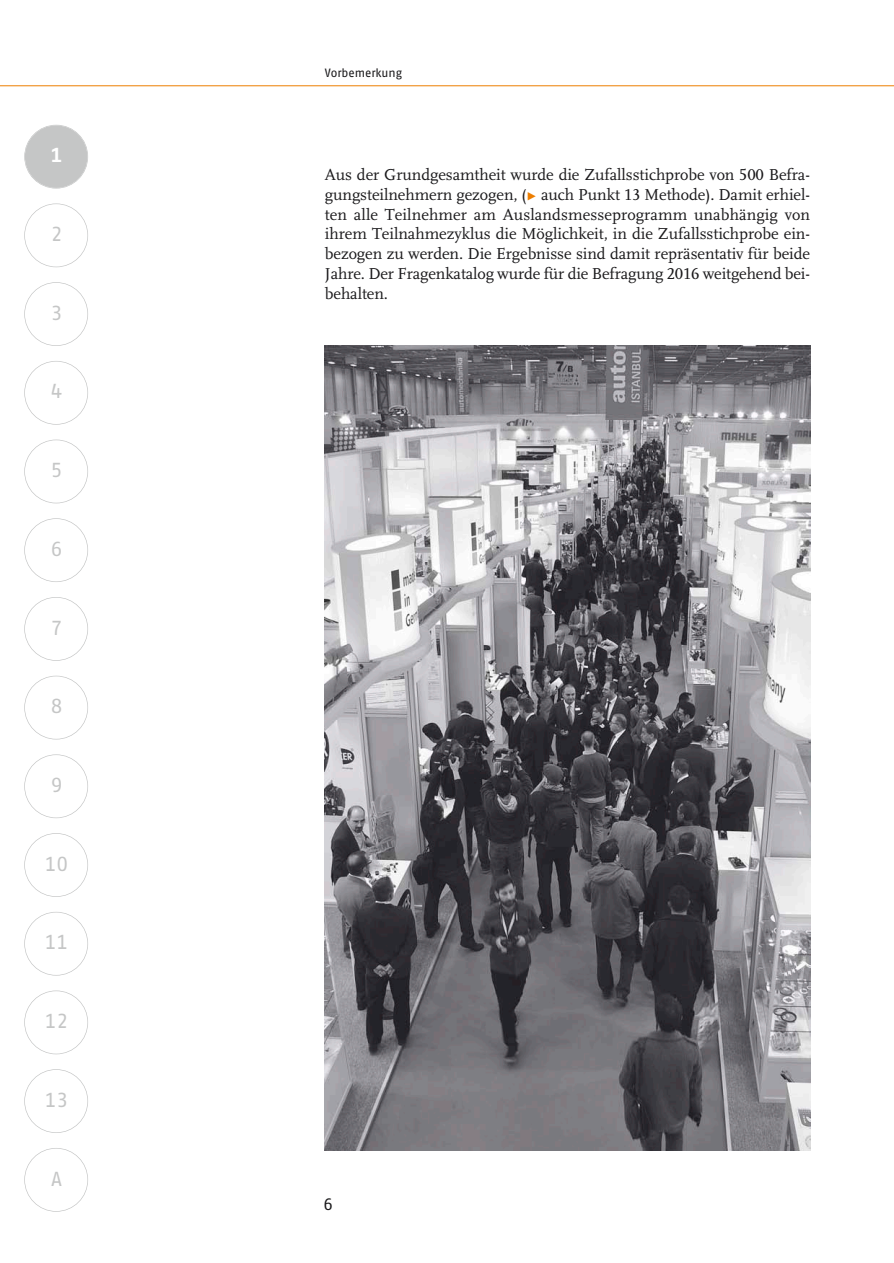
<style>
.page{position:relative;width:894px;height:1263px;background:#fff}
.page>*{position:absolute;margin:0;border:0;box-sizing:border-box;transform-origin:0 0}
.t1{font:20.25px "Fago No Regular Tf";color:#c5c6c6}
.t2{font:20.25px "Fago No Bold Tf";color:#fff}
.t3{font:16.5px/19.8px "Scala LF";letter-spacing:-.01em;color:#19181a;text-align:justify}
.t4{font:16.5px "Fago No Regular Tf";color:#19181a}
.t5{font:12px "Fago No Regular Tf";letter-spacing:-.01em;color:#19181a}
.s1{font-family:"Scala Exp";color:#ed7e00}
</style>
<div class="page">
<hr style="left:0;top:85px;width:893px;height:1px;background:#ed7e00">
<div style="left:25px;top:125px;width:62px;height:63px;background:#c5c6c6;border-radius:50%"></div>
<div style="left:24px;top:125px;width:64px;height:63px;border:1px solid #c5c6c6;border-radius:50%"></div>
<div style="left:24px;top:203px;width:64px;height:64px;border:1px solid #c5c6c6;border-radius:50%"></div>
<div style="left:24px;top:282px;width:64px;height:64px;border:1px solid #c5c6c6;border-radius:50%"></div>
<div style="left:24px;top:361px;width:64px;height:63px;border:1px solid #c5c6c6;border-radius:50%"></div>
<div style="left:24px;top:439px;width:64px;height:64px;border:1px solid #c5c6c6;border-radius:50%"></div>
<div style="left:24px;top:518px;width:64px;height:64px;border:1px solid #c5c6c6;border-radius:50%"></div>
<div style="left:24px;top:597px;width:64px;height:63px;border:1px solid #c5c6c6;border-radius:50%"></div>
<div style="left:24px;top:675px;width:64px;height:64px;border:1px solid #c5c6c6;border-radius:50%"></div>
<div style="left:24px;top:754px;width:64px;height:64px;border:1px solid #c5c6c6;border-radius:50%"></div>
<div style="left:24px;top:833px;width:64px;height:63px;border:1px solid #c5c6c6;border-radius:50%"></div>
<div style="left:24px;top:911px;width:64px;height:64px;border:1px solid #c5c6c6;border-radius:50%"></div>
<div style="left:24px;top:990px;width:64px;height:64px;border:1px solid #c5c6c6;border-radius:50%"></div>
<div style="left:24px;top:1069px;width:64px;height:63px;border:1px solid #c5c6c6;border-radius:50%"></div>
<div style="left:24px;top:1147px;width:64px;height:64px;border:1px solid #c5c6c6;border-radius:50%"></div>
<img style="left:325px;top:346px;width:484px;height:804px">
<p class="t2" style="left:51px;top:148px;width:13px">1</p>
<p class="t1" style="left:51px;top:226px;width:13px">2</p>
<p class="t1" style="left:51px;top:305px;width:13px">3</p>
<p class="t1" style="left:51px;top:384px;width:13px">4</p>
<p class="t1" style="left:51px;top:462px;width:13px">5</p>
<p class="t1" style="left:51px;top:541px;width:13px">6</p>
<p class="t1" style="left:51px;top:620px;width:13px">7</p>
<p class="t1" style="left:51px;top:698px;width:13px">8</p>
<p class="t1" style="left:51px;top:777px;width:13px">9</p>
<p class="t1" style="left:45px;top:856px;width:25px">10</p>
<p class="t1" style="left:45px;top:934px;width:25px">11</p>
<p class="t1" style="left:45px;top:1013px;width:25px">12</p>
<p class="t1" style="left:45px;top:1092px;width:25px">13</p>
<p class="t1" style="left:51px;top:1170px;width:12px">A</p>
<p class="t5" style="left:325px;top:69px;width:78px">Vorbemerkung</p>
<p class="t3" style="left:325px;top:166px;width:486px">Aus der Grundgesamtheit wurde die Zufallsstichprobe von 500 Befra&shy;gungsteilnehmern gezogen, (<span class="s1">t</span> auch Punkt 13 Methode). Damit erhiel&shy;ten alle Teilnehmer am Auslandsmesseprogramm unabhängig von ihrem Teilnahmezyklus die Möglichkeit, in die Zufallsstichprobe ein&shy;bezogen zu werden. Die Ergebnisse sind damit repräsentativ für beide Jahre. Der Fragenkatalog wurde für die Befragung 2016 weitgehend bei&shy;behalten.</p>
<p class="t4" style="left:323px;top:1198px;width:11px">6</p>
</div>
